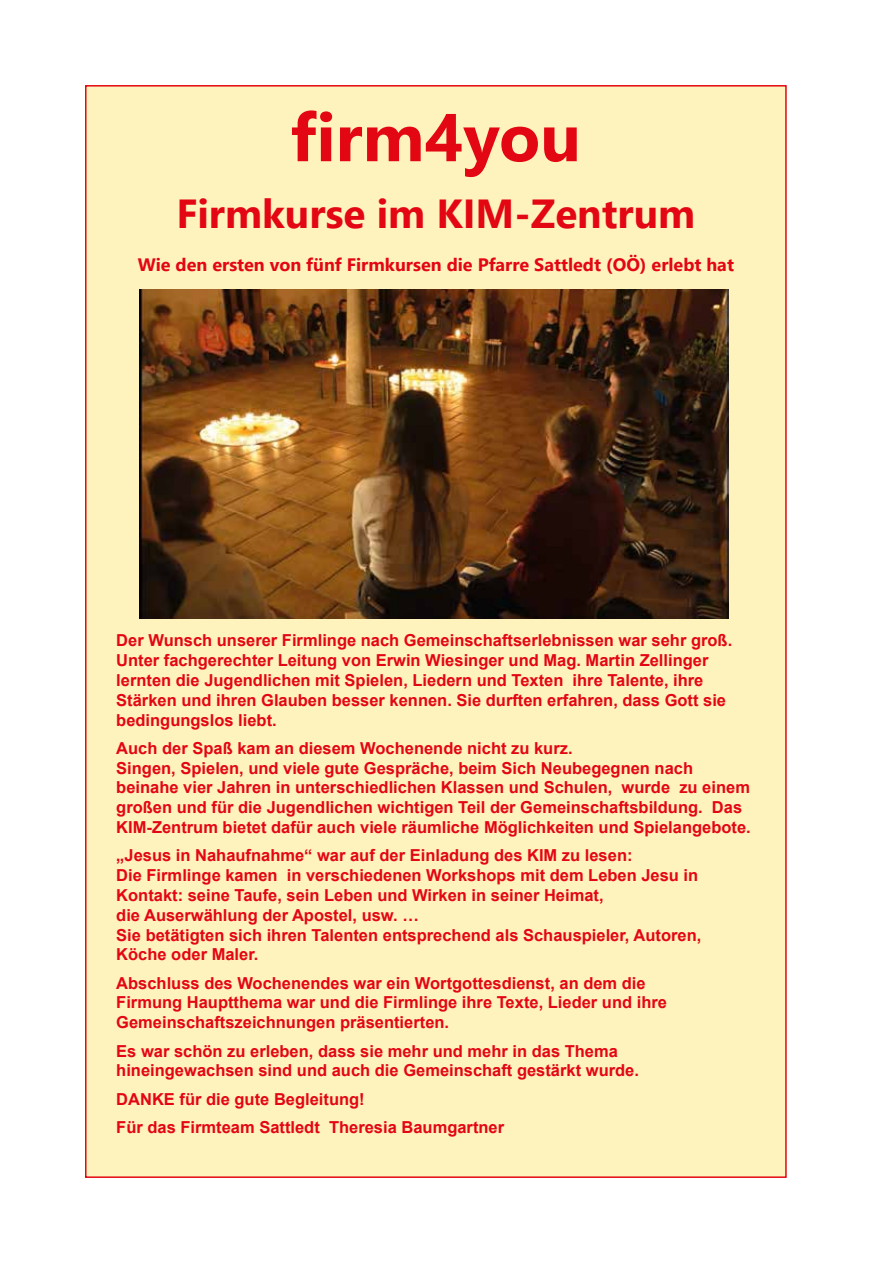
<style>
.page{position:relative;width:893px;height:1263px;background:#fff}
.page>*{position:absolute;margin:0;border:0;box-sizing:border-box;transform-origin:0 0}
.t1{font:700 67.5px "Segoe UI";color:#e30613}
.t2{font:700 40.5px "Segoe UI";color:#e30613}
.t3{font:700 18px "Segoe UI";color:#e30613}
.t4{font:700 16.5px/19.8px "Arial";color:#e30613}
</style>
<div class="page">
<div style="left:86px;top:86px;width:700px;height:1091px;background:#fff3bd"></div>
<img style="left:139px;top:289px;width:589px;height:330px">
<h1 class="t1" style="left:291px;top:74px;width:292px">firm4you</h1>
<h2 class="t2" style="left:176px;top:175px;width:520px">Firmkurse im KIM-Zentrum</h2>
<p class="t3" style="left:138px;top:248px;width:598px">Wie den ersten von fünf Firmkursen die Pfarre Sattledt (OÖ) erlebt hat</p>
<p class="t4" style="left:116px;top:631px;width:617px">Der Wunsch unserer Firmlinge nach Gemeinschaftserlebnissen war sehr groß.<br>Unter fachgerechter Leitung von Erwin Wiesinger und Mag. Martin Zellinger lernten die Jugendlichen mit Spielen, Liedern und Texten ihre Talente, ihre Stärken und ihren Glauben besser kennen. Sie durften erfahren, dass Gott sie bedingungslos liebt.</p>
<p class="t4" style="left:116px;top:738px;width:636px">Auch der Spaß kam an diesem Wochenende nicht zu kurz.<br>Singen, Spielen, und viele gute Gespräche, beim Sich Neubegegnen nach beinahe vier Jahren in unterschiedlichen Klassen und Schulen, wurde zu einem großen und für die Jugendlichen wichtigen Teil der Gemeinschaftsbildung. Das KIM-Zentrum bietet dafür auch viele räumliche Möglichkeiten und Spielangebote.</p>
<p class="t4" style="left:116px;top:846px;width:586px">„Jesus in Nahaufnahme“ war auf der Einladung des KIM zu lesen:<br>Die Firmlinge kamen in verschiedenen Workshops mit dem Leben Jesu in Kontakt: seine Taufe, sein Leben und Wirken in seiner Heimat,<br>die Auserwählung der Apostel, usw. …<br>Sie betätigten sich ihren Talenten entsprechend als Schauspieler, Autoren, Köche oder Maler.</p>
<p class="t4" style="left:116px;top:973px;width:552px">Abschluss des Wochenendes war ein Wortgottesdienst, an dem die<br>Firmung Hauptthema war und die Firmlinge ihre Texte, Lieder und ihre<br>Gemeinschaftszeichnungen präsentierten.</p>
<p class="t4" style="left:116px;top:1041px;width:524px">Es war schön zu erleben, dass sie mehr und mehr in das Thema hineingewachsen sind und auch die Gemeinschaft gestärkt wurde.</p>
<p class="t4" style="left:116px;top:1085px;width:389px;line-height:28.3px">DANKE für die gute Begleitung!<br>Für das Firmteam Sattledt Theresia Baumgartner</p>
</div>
